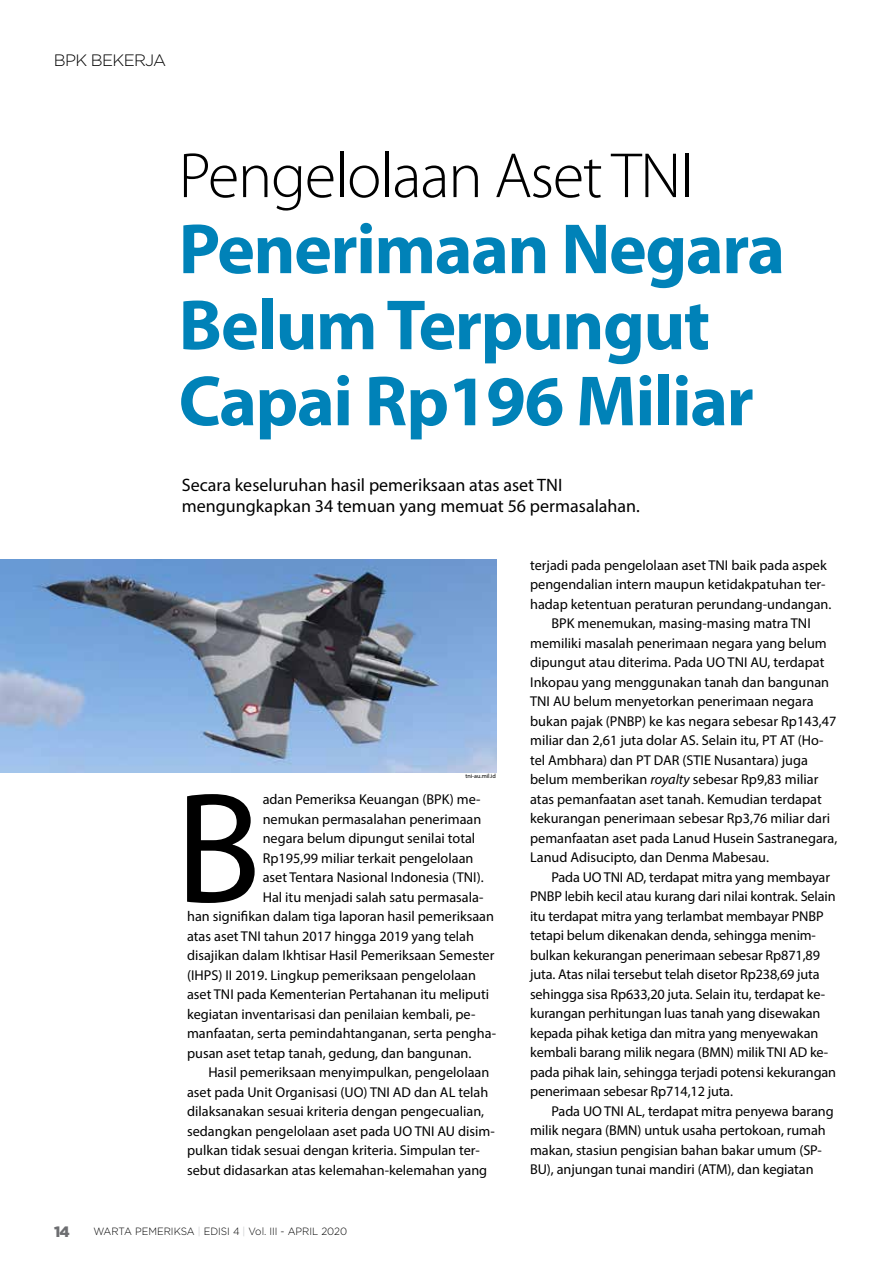
<style>
.page{position:relative;width:893px;height:1263px;background:#fff}
.page>*{position:absolute;margin:0;border:0;box-sizing:border-box;transform-origin:0 0}
.t1{font:158.85px "Myriad Pro";color:#000}
.t2{font:700 71.7px/76.1px "Myriad Pro";letter-spacing:-.02em;color:#0082b8}
.t3{font:300 64.35px "Myriad Pro";letter-spacing:-.02em;color:#000}
.t4{font:18px/21px "Myriad Pro";color:#000}
.t5{font:300 16.5px "Gotham";letter-spacing:-.04em;color:#000}
.t6{font:900 15px "Gotham";color:#6d6e71}
.t7{font:14.25px "Myriad Pro";color:#000}
.t8{font:300 10.5px "Gotham";color:#000;scale:.95 1}
.t9{font:6.15px "Myriad Pro";color:#000}
.s1{font-style:italic}
.s2{color:#bcbec0}
</style>
<div class="page">
<img style="left:0;top:559px;width:496px;height:213px">
<p class="t5" style="left:54px;top:51px;width:114px">BPK BEKERJA</p>
<h3 class="t3" style="left:179px;top:137px;width:516px">Pengelolaan Aset TNI</h3>
<h2 class="t2" style="left:179px;top:209px;width:608px">Penerimaan Negara<br>Belum Terpungut<br>Capai Rp196 Miliar</h2>
<p class="t4" style="left:182px;top:474px;width:460px">Secara keseluruhan hasil pemeriksaan atas aset TNI mengungkapkan 34 temuan yang memuat 56 permasalahan.</p>
<p class="t9" style="left:465px;top:772px;width:32px">tni-au.mil.id</p>
<h1 class="t1" style="left:175px;top:751px;width:88px">B</h1>
<p class="t7" style="left:263px;top:791px;width:219px">adan Pemeriksa Keuangan (BPK) me-</p>
<p class="t7" style="left:263px;top:810px;width:220px">nemukan permasalahan penerimaan</p>
<p class="t7" style="left:263px;top:830px;width:214px">negara belum dipungut senilai total</p>
<p class="t7" style="left:263px;top:849px;width:212px">Rp195,99 miliar terkait pengelolaan</p>
<p class="t7" style="left:263px;top:869px;width:222px">aset Tentara Nasional Indonesia (TNI).</p>
<p class="t7" style="left:263px;top:888px;width:222px">Hal itu menjadi salah satu permasala-</p>
<p class="t7" style="left:187px;top:908px;width:308px">han signifikan dalam tiga laporan hasil pemeriksaan</p>
<p class="t7" style="left:187px;top:927px;width:288px">atas aset TNI tahun 2017 hingga 2019 yang telah</p>
<p class="t7" style="left:187px;top:947px;width:309px">disajikan dalam Ikhtisar Hasil Pemeriksaan Semester</p>
<p class="t7" style="left:187px;top:966px;width:290px">(IHPS) II 2019. Lingkup pemeriksaan pengelolaan</p>
<p class="t7" style="left:187px;top:986px;width:304px">aset TNI pada Kementerian Pertahanan itu meliputi</p>
<p class="t7" style="left:187px;top:1005px;width:290px">kegiatan inventarisasi dan penilaian kembali, pe-</p>
<p class="t7" style="left:187px;top:1025px;width:310px">manfaatan, serta pemindahtanganan, serta pengha-</p>
<p class="t7" style="left:187px;top:1044px;width:286px">pusan aset tetap tanah, gedung, dan bangunan.</p>
<p class="t7" style="left:208px;top:1064px;width:282px">Hasil pemeriksaan menyimpulkan, pengelolaan</p>
<p class="t7" style="left:187px;top:1083px;width:303px">aset pada Unit Organisasi (UO) TNI AD dan AL telah</p>
<p class="t7" style="left:187px;top:1103px;width:299px">dilaksanakan sesuai kriteria dengan pengecualian,</p>
<p class="t7" style="left:187px;top:1122px;width:309px">sedangkan pengelolaan aset pada UO TNI AU disim-</p>
<p class="t7" style="left:187px;top:1142px;width:294px">pulkan tidak sesuai dengan kriteria. Simpulan ter-</p>
<p class="t7" style="left:187px;top:1161px;width:302px">sebut didasarkan atas kelemahan-kelemahan yang</p>
<p class="t7" style="left:530px;top:556px;width:298px">terjadi pada pengelolaan aset TNI baik pada aspek</p>
<p class="t7" style="left:530px;top:576px;width:296px">pengendalian intern maupun ketidakpatuhan ter-</p>
<p class="t7" style="left:530px;top:595px;width:303px">hadap ketentuan peraturan perundang-undangan.</p>
<p class="t7" style="left:551px;top:615px;width:261px">BPK menemukan, masing-masing matra TNI</p>
<p class="t7" style="left:530px;top:634px;width:298px">memiliki masalah penerimaan negara yang belum</p>
<p class="t7" style="left:530px;top:654px;width:296px">dipungut atau diterima. Pada UO TNI AU, terdapat</p>
<p class="t7" style="left:530px;top:673px;width:300px">Inkopau yang menggunakan tanah dan bangunan</p>
<p class="t7" style="left:530px;top:693px;width:285px">TNI AU belum menyetorkan penerimaan negara</p>
<p class="t7" style="left:530px;top:712px;width:308px">bukan pajak (PNBP) ke kas negara sebesar Rp143,47</p>
<p class="t7" style="left:530px;top:732px;width:295px">miliar dan 2,61 juta dolar AS. Selain itu, PT AT (Ho-</p>
<p class="t7" style="left:530px;top:751px;width:279px">tel Ambhara) dan PT DAR (STIE Nusantara) juga</p>
<p class="t7" style="left:530px;top:771px;width:290px">belum memberikan <span class="s1">royalty</span> sebesar Rp9,83 miliar</p>
<p class="t7" style="left:530px;top:790px;width:293px">atas pemanfaatan aset tanah. Kemudian terdapat</p>
<p class="t7" style="left:530px;top:810px;width:301px">kekurangan penerimaan sebesar Rp3,76 miliar dari</p>
<p class="t7" style="left:530px;top:829px;width:309px">pemanfaatan aset pada Lanud Husein Sastranegara,</p>
<p class="t7" style="left:530px;top:849px;width:240px">Lanud Adisucipto, dan Denma Mabesau.</p>
<p class="t7" style="left:551px;top:868px;width:280px">Pada UO TNI AD, terdapat mitra yang membayar</p>
<p class="t7" style="left:530px;top:888px;width:307px">PNBP lebih kecil atau kurang dari nilai kontrak. Selain</p>
<p class="t7" style="left:530px;top:907px;width:295px">itu terdapat mitra yang terlambat membayar PNBP</p>
<p class="t7" style="left:530px;top:927px;width:287px">tetapi belum dikenakan denda, sehingga menim-</p>
<p class="t7" style="left:530px;top:946px;width:291px">bulkan kekurangan penerimaan sebesar Rp871,89</p>
<p class="t7" style="left:530px;top:966px;width:291px">juta. Atas nilai tersebut telah disetor Rp238,69 juta</p>
<p class="t7" style="left:530px;top:985px;width:297px">sehingga sisa Rp633,20 juta. Selain itu, terdapat ke-</p>
<p class="t7" style="left:530px;top:1005px;width:292px">kurangan perhitungan luas tanah yang disewakan</p>
<p class="t7" style="left:530px;top:1024px;width:290px">kepada pihak ketiga dan mitra yang menyewakan</p>
<p class="t7" style="left:530px;top:1043px;width:300px">kembali barang milik negara (BMN) milik TNI AD ke-</p>
<p class="t7" style="left:530px;top:1063px;width:308px">pada pihak lain, sehingga terjadi potensi kekurangan</p>
<p class="t7" style="left:530px;top:1082px;width:204px">penerimaan sebesar Rp714,12 juta.</p>
<p class="t7" style="left:551px;top:1102px;width:284px">Pada UO TNI AL, terdapat mitra penyewa barang</p>
<p class="t7" style="left:530px;top:1121px;width:297px">milik negara (BMN) untuk usaha pertokoan, rumah</p>
<p class="t7" style="left:530px;top:1141px;width:293px">makan, stasiun pengisian bahan bakar umum (SP-</p>
<p class="t7" style="left:530px;top:1160px;width:285px">BU), anjungan tunai mandiri (ATM), dan kegiatan</p>
<p class="t6" style="left:54px;top:1223px;width:17px">14</p>
<p class="t8" style="left:94px;top:1225px;width:269px">WARTA PEMERIKSA <span class="s2">|</span> EDISI 4 <span class="s2">|</span> Vol. III - APRIL 2020</p>
</div>
